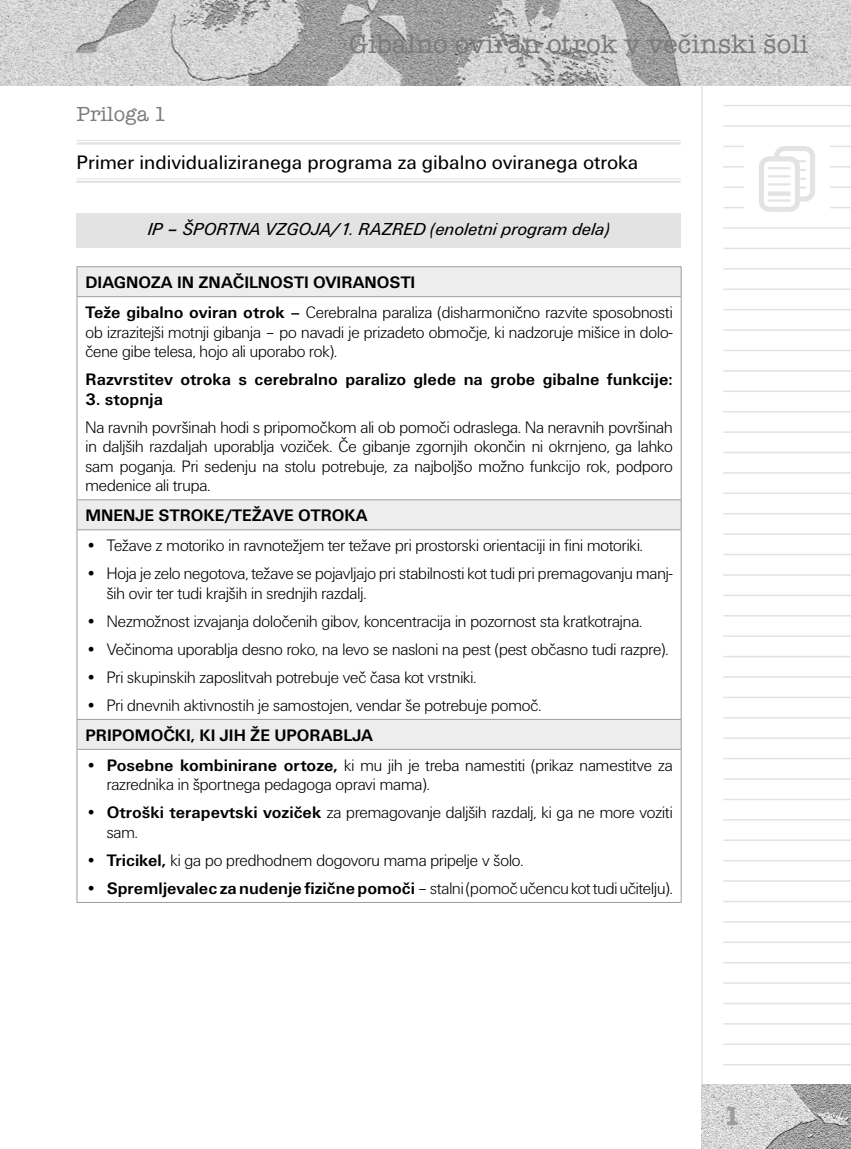
<style>
.page{position:relative;width:851px;height:1149px;background:#fff}
.page>*{position:absolute;margin:0;border:0;box-sizing:border-box;transform-origin:0 0}
.t1{font:500 27px "American Typ Itc DEE";color:#7c7b7b}
.t2{font:700 27px "American Typ Itc DEE";color:#9d9d9c}
.t3{font:500 21px "American Typ Itc DEE";color:#7c7b7b}
.t4{font:20.25px "Unitus TEE";color:#000}
.t5{font:italic 18px "Unitus TEE";color:#000}
.t6{font:17.25px/19.5px "Unitus DEE Ligh";color:#000}
.t7{font:700 17.25px "Unitus TEE";color:#000}
.s1{font-family:"Unitus TEE";font-weight:700}
</style>
<div class="page">
<svg style="left:701px;top:85px;width:149px;height:998px"></svg>
<img style="left:701px;top:1083px;width:149px;height:65px">
<hr style="left:723px;top:105px;width:127px;height:1px;background:#e3e3e3">
<hr style="left:723px;top:125px;width:127px;height:2px;background:#e3e3e3">
<hr style="left:723px;top:146px;width:127px;height:1px;background:#e3e3e3">
<hr style="left:723px;top:166px;width:127px;height:1px;background:#e3e3e3">
<hr style="left:723px;top:186px;width:127px;height:2px;background:#e3e3e3">
<hr style="left:723px;top:207px;width:127px;height:1px;background:#e3e3e3">
<hr style="left:723px;top:227px;width:127px;height:2px;background:#e3e3e3">
<hr style="left:723px;top:247px;width:127px;height:2px;background:#e3e3e3">
<hr style="left:723px;top:268px;width:127px;height:1px;background:#e3e3e3">
<hr style="left:723px;top:288px;width:127px;height:2px;background:#e3e3e3">
<hr style="left:723px;top:309px;width:127px;height:1px;background:#e3e3e3">
<hr style="left:723px;top:329px;width:127px;height:2px;background:#e3e3e3">
<hr style="left:723px;top:349px;width:127px;height:2px;background:#e3e3e3">
<hr style="left:723px;top:370px;width:127px;height:1px;background:#e3e3e3">
<hr style="left:723px;top:390px;width:127px;height:2px;background:#e3e3e3">
<hr style="left:723px;top:411px;width:127px;height:1px;background:#e3e3e3">
<hr style="left:723px;top:431px;width:127px;height:2px;background:#e3e3e3">
<hr style="left:723px;top:451px;width:127px;height:2px;background:#e3e3e3">
<hr style="left:723px;top:472px;width:127px;height:1px;background:#e3e3e3">
<hr style="left:723px;top:492px;width:127px;height:2px;background:#e3e3e3">
<hr style="left:723px;top:513px;width:127px;height:1px;background:#e3e3e3">
<hr style="left:723px;top:533px;width:127px;height:1px;background:#e3e3e3">
<hr style="left:723px;top:553px;width:127px;height:2px;background:#e3e3e3">
<hr style="left:723px;top:574px;width:127px;height:1px;background:#e3e3e3">
<hr style="left:723px;top:594px;width:127px;height:2px;background:#e3e3e3">
<hr style="left:723px;top:615px;width:127px;height:1px;background:#e3e3e3">
<hr style="left:723px;top:635px;width:127px;height:1px;background:#e3e3e3">
<hr style="left:723px;top:655px;width:127px;height:2px;background:#e3e3e3">
<hr style="left:723px;top:676px;width:127px;height:1px;background:#e3e3e3">
<hr style="left:723px;top:696px;width:127px;height:2px;background:#e3e3e3">
<hr style="left:723px;top:716px;width:127px;height:2px;background:#e3e3e3">
<hr style="left:723px;top:737px;width:127px;height:1px;background:#e3e3e3">
<hr style="left:723px;top:757px;width:127px;height:2px;background:#e3e3e3">
<hr style="left:723px;top:778px;width:127px;height:1px;background:#e3e3e3">
<hr style="left:723px;top:798px;width:127px;height:2px;background:#e3e3e3">
<hr style="left:723px;top:818px;width:127px;height:2px;background:#e3e3e3">
<hr style="left:723px;top:839px;width:127px;height:1px;background:#e3e3e3">
<hr style="left:723px;top:859px;width:127px;height:2px;background:#e3e3e3">
<hr style="left:723px;top:880px;width:127px;height:1px;background:#e3e3e3">
<hr style="left:723px;top:900px;width:127px;height:1px;background:#e3e3e3">
<hr style="left:723px;top:920px;width:127px;height:2px;background:#e3e3e3">
<hr style="left:723px;top:941px;width:127px;height:1px;background:#e3e3e3">
<hr style="left:723px;top:961px;width:127px;height:2px;background:#e3e3e3">
<hr style="left:723px;top:982px;width:127px;height:1px;background:#e3e3e3">
<hr style="left:723px;top:1002px;width:127px;height:1px;background:#e3e3e3">
<hr style="left:723px;top:1022px;width:127px;height:2px;background:#e3e3e3">
<hr style="left:723px;top:1043px;width:127px;height:1px;background:#e3e3e3">
<hr style="left:723px;top:1063px;width:127px;height:2px;background:#e3e3e3">
<img style="left:0;top:0;width:850px;height:85px">
<hr style="left:77px;top:140px;width:603px;height:1px;background:#e3e3e3">
<hr style="left:77px;top:142px;width:603px;height:2px;background:#e3e3e3">
<hr style="left:77px;top:178px;width:603px;height:1px;background:#e3e3e3">
<hr style="left:77px;top:180px;width:603px;height:3px;background:#e3e3e3">
<div style="left:744px;top:134px;width:85px;height:80px;background:#fff"></div>
<svg style="left:759px;top:146px;width:56px;height:66px"></svg>
<hr style="left:767px;top:199px;width:23px;height:2px;background:#e3e3e3">
<div style="left:77px;top:213px;width:603px;height:34px;background:#e3e3e3"></div>
<svg style="left:78px;top:267px;width:602px;height:481px"></svg>
<svg style="left:680px;top:267px;width:1px;height:29px"></svg>
<hr style="left:77px;top:296px;width:151px;height:1px;background:#9d9d9c">
<hr style="left:228px;top:296px;width:151px;height:1px;background:#9d9d9c">
<hr style="left:379px;top:296px;width:302px;height:1px;background:#9d9d9c">
<hr style="left:680px;top:297px;width:1px;height:202px;background:#9d9d9c">
<hr style="left:77px;top:499px;width:151px;height:1px;background:#9d9d9c">
<hr style="left:228px;top:499px;width:151px;height:1px;background:#9d9d9c">
<hr style="left:379px;top:499px;width:302px;height:1px;background:#9d9d9c">
<svg style="left:680px;top:500px;width:1px;height:29px"></svg>
<hr style="left:77px;top:529px;width:151px;height:1px;background:#9d9d9c">
<hr style="left:228px;top:529px;width:151px;height:1px;background:#9d9d9c">
<hr style="left:379px;top:529px;width:302px;height:1px;background:#9d9d9c">
<hr style="left:680px;top:530px;width:1px;height:188px;background:#9d9d9c">
<hr style="left:77px;top:718px;width:151px;height:1px;background:#9d9d9c">
<hr style="left:228px;top:718px;width:151px;height:1px;background:#9d9d9c">
<hr style="left:379px;top:718px;width:302px;height:1px;background:#9d9d9c">
<svg style="left:680px;top:719px;width:1px;height:29px"></svg>
<hr style="left:77px;top:748px;width:151px;height:1px;background:#9d9d9c">
<hr style="left:228px;top:748px;width:151px;height:1px;background:#9d9d9c">
<hr style="left:379px;top:748px;width:302px;height:1px;background:#9d9d9c">
<hr style="left:680px;top:749px;width:1px;height:152px;background:#9d9d9c">
<hr style="left:77px;top:901px;width:151px;height:1px;background:#9d9d9c">
<hr style="left:228px;top:901px;width:151px;height:1px;background:#9d9d9c">
<hr style="left:379px;top:901px;width:302px;height:1px;background:#9d9d9c">
<hr style="left:77px;top:266px;width:151px;height:1px;background:#9d9d9c">
<svg style="left:77px;top:267px;width:1px;height:29px"></svg>
<hr style="left:228px;top:266px;width:151px;height:1px;background:#9d9d9c">
<hr style="left:379px;top:266px;width:302px;height:1px;background:#9d9d9c">
<hr style="left:77px;top:297px;width:1px;height:202px;background:#9d9d9c">
<svg style="left:77px;top:500px;width:1px;height:29px"></svg>
<hr style="left:77px;top:530px;width:1px;height:188px;background:#9d9d9c">
<svg style="left:77px;top:719px;width:1px;height:29px"></svg>
<hr style="left:77px;top:749px;width:1px;height:152px;background:#9d9d9c">
<h1 class="t1" style="left:349px;top:30px;width:460px">Gibalno oviran otrok v večinski šoli</h1>
<p class="t3" style="left:77px;top:103px;width:92px">Priloga 1</p>
<p class="t4" style="left:77px;top:151px;width:563px">Primer individualiziranega programa za gibalno oviranega otroka</p>
<p class="t5" style="left:148px;top:219px;width:463px">IP – ŠPORTNA VZGOJA/1. RAZRED (enoletni program dela)</p>
<p class="t7" style="left:85px;top:273px;width:331px">DIAGNOZA IN ZNAČILNOSTI OVIRANOSTI</p>
<p class="t6" style="left:85px;top:303px;width:588px;text-align:justify"><span class="s1">Teže gibalno oviran otrok –</span> Cerebralna paraliza (disharmonično razvite sposobnosti ob izrazitejši motnji gibanja – po navadi je prizadeto območje, ki nadzoruje mišice in dolo&shy;čene gibe telesa, hojo ali uporabo rok).</p>
<p class="t7" style="left:85px;top:369px;width:588px">Razvrstitev otroka s cerebralno paralizo glede na grobe gibalne funkcije:</p>
<p class="t7" style="left:85px;top:389px;width:79px">3. stopnja</p>
<p class="t6" style="left:85px;top:417px;width:588px;text-align:justify">Na ravnih površinah hodi s pripomočkom ali ob pomoči odraslega. Na neravnih površinah in daljših razdaljah uporablja voziček. Če gibanje zgornjih okončin ni okrnjeno, ga lahko sam poganja. Pri sedenju na stolu potrebuje, za najboljšo možno funkcijo rok, podporo medenice ali trupa.</p>
<p class="t7" style="left:85px;top:505px;width:283px">MNENJE STROKE/TEŽAVE OTROKA</p>
<p class="t6" style="left:85px;top:536px;width:559px">• Težave z motoriko in ravnotežjem ter težave pri prostorski orientaciji in fini motoriki.</p>
<p class="t6" style="left:107px;top:564px;width:567px;text-indent:-21px">• Hoja je zelo negotova, težave se pojavljajo pri stabilnosti kot tudi pri premagovanju manj&shy;ših ovir ter tudi krajših in srednjih razdalj.</p>
<p class="t6" style="left:85px;top:611px;width:558px">• Nezmožnost izvajanja določenih gibov, koncentracija in pozornost sta kratkotrajna.</p>
<p class="t6" style="left:85px;top:639px;width:584px">• Večinoma uporablja desno roko, na levo se nasloni na pest (pest občasno tudi razpre).</p>
<p class="t6" style="left:85px;top:667px;width:392px">• Pri skupinskih zaposlitvah potrebuje več časa kot vrstniki.</p>
<p class="t6" style="left:85px;top:695px;width:457px">• Pri dnevnih aktivnostih je samostojen, vendar še potrebuje pomoč.</p>
<p class="t7" style="left:85px;top:725px;width:289px">PRIPOMOČKI, KI JIH ŽE UPORABLJA</p>
<p class="t6" style="left:107px;top:755px;width:567px;text-indent:-21px">• <span class="s1">Posebne kombinirane ortoze,</span> ki mu jih je treba namestiti (prikaz namestitve za razrednika in športnega pedagoga opravi mama).</p>
<p class="t6" style="left:107px;top:802px;width:567px;text-indent:-21px">• <span class="s1">Otroški terapevtski voziček</span> za premagovanje daljših razdalj, ki ga ne more voziti sam.</p>
<p class="t6" style="left:85px;top:850px;width:439px">• <span class="s1">Tricikel,</span> ki ga po predhodnem dogovoru mama pripelje v šolo.</p>
<p class="t6" style="left:85px;top:878px;width:588px">• <span class="s1">Spremljevalec za nudenje fizične pomoči</span> – stalni (pomoč učencu kot tudi učitelju).</p>
<h1 class="t2" style="left:723px;top:1099px;width:18px">1</h1>
</div>
